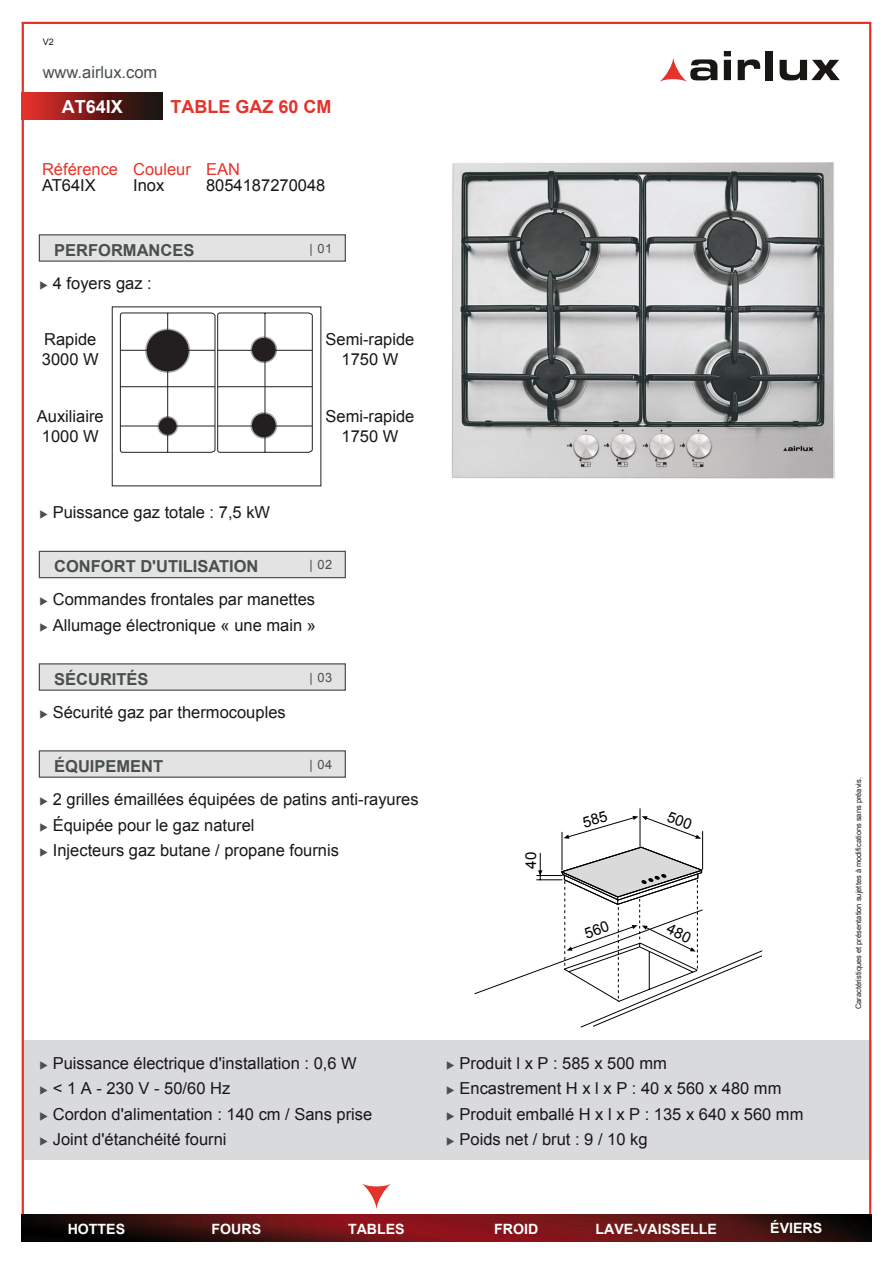
<style>
.page{position:relative;width:893px;height:1263px;background:#fff}
.page>*{position:absolute;margin:0;border:0;box-sizing:border-box;transform-origin:0 0}
.t1{font:700 18px "Arial";color:#e4332b}
.t2{font:700 18px "Arial";color:#fff}
.t3{font:16.5px/19.8px "Arial";color:#1a171a;text-align:center}
.t4{font:16.5px "Arial";color:#191619}
.t5{font:700 16.5px "Arial";color:#484f4e}
.t6{font:16.5px "Arial";color:#181613}
.t7{font:16.5px "Arial";color:#e4332b}
.t8{font:16.5px "Arial";color:#484f4e}
.t9{font:15px "Arial";color:#000}
.t10{font:700 14.1px "Arial";color:#fff}
.t11{font:12.75px "Arial";letter-spacing:.05em;color:#484f4e}
.t12{font:9px "Arial";color:#1a171b}
.t13{font:7.5px "Arial";color:#191619}
.s1{color:#484f4e}
</style>
<div class="page">
<hr style="left:562px;top:832px;width:1px;height:38px;background:#000">
<hr style="left:640px;top:809px;width:1px;height:37px;background:#000">
<hr style="left:702px;top:831px;width:1px;height:38px;background:#000">
<div style="left:22px;top:1041px;width:849px;height:119px;background:#d9dadb"></div>
<div style="left:39px;top:663px;width:307px;height:28px;background:#e4e3e3;border:1px solid #484f4e"></div>
<div style="left:39px;top:750px;width:307px;height:28px;background:#e4e3e3;border:1px solid #484f4e"></div>
<div style="left:39px;top:551px;width:307px;height:27px;background:#e4e3e3;border:1px solid #484f4e"></div>
<img style="left:452px;top:162px;width:382px;height:317px">
<div style="left:39px;top:234px;width:307px;height:28px;background:#e4e3e3;border:1px solid #484f4e"></div>
<svg style="left:119px;top:312px;width:194px;height:141px"></svg>
<hr style="left:218px;top:425px;width:94px;height:1px;background:#231f20">
<hr style="left:218px;top:386px;width:94px;height:1px;background:#231f20">
<hr style="left:218px;top:350px;width:94px;height:1px;background:#231f20">
<div style="left:22px;top:93px;width:141px;height:27px;background:linear-gradient(to right,#e92c29,#070f0c)"></div>
<hr style="left:22px;top:22px;width:849px;height:2px;background:#e4332b">
<hr style="left:22px;top:23px;width:2px;height:1193px;background:#e4332b">
<hr style="left:869px;top:23px;width:2px;height:1194px;background:#e4332b">
<svg style="left:780px;top:60px;width:60px;height:21px"></svg>
<svg style="left:738px;top:59px;width:22px;height:21px"></svg>
<div style="left:766px;top:51px;width:7px;height:29px;background:#191714"></div>
<svg style="left:724px;top:51px;width:7px;height:29px"></svg>
<svg style="left:659px;top:57px;width:58px;height:25px"></svg>
<img style="left:22px;top:1214px;width:849px;height:27px">
<svg style="left:362px;top:1184px;width:29px;height:25px"></svg>
<svg style="left:564px;top:811px;width:137px;height:28px"></svg>
<svg style="left:474px;top:847px;width:288px;height:180px"></svg>
<p class="t12" style="left:43px;top:36px;width:13px">V2</p>
<p class="t8" style="left:43px;top:61px;width:116px">www.airlux.com</p>
<p class="t2" style="left:62px;top:95px;width:63px">AT64IX</p>
<p class="t1" style="left:171px;top:95px;width:163px">TABLE GAZ 60 CM</p>
<p class="t7" style="left:42px;top:159px;width:78px">Référence</p>
<p class="t6" style="left:42px;top:175px;width:55px">AT64IX</p>
<p class="t7" style="left:133px;top:159px;width:59px">Couleur</p>
<p class="t6" style="left:133px;top:175px;width:33px">Inox</p>
<p class="t7" style="left:206px;top:159px;width:35px">EAN</p>
<p class="t6" style="left:206px;top:175px;width:121px">8054187270048</p>
<p class="t5" style="left:54px;top:239px;width:142px">PERFORMANCES</p>
<p class="t11" style="left:309px;top:240px;width:24px">| 01</p>
<p class="t3" style="left:39px;top:273px;width:114px"><span class="s1">◆</span> 4 foyers gaz :</p>
<p class="t3" style="left:42px;top:329px;width:58px;text-align:left">Rapide<br>3000 W</p>
<p class="t3" style="left:37px;top:407px;width:68px">Auxiliaire<br>1000 W</p>
<p class="t3" style="left:39px;top:503px;width:232px"><span class="s1">◆</span> Puissance gaz totale : 7,5 kW</p>
<p class="t3" style="left:326px;top:329px;width:90px">Semi-rapide<br>1750 W</p>
<p class="t3" style="left:326px;top:407px;width:90px">Semi-rapide<br>1750 W</p>
<p class="t5" style="left:54px;top:555px;width:206px">CONFORT D'UTILISATION</p>
<p class="t11" style="left:309px;top:556px;width:24px">| 02</p>
<p class="t3" style="left:39px;top:590px;width:277px"><span class="s1">◆</span> Commandes frontales par manettes</p>
<p class="t3" style="left:39px;top:615px;width:278px"><span class="s1">◆</span> Allumage électronique « une main »</p>
<p class="t5" style="left:54px;top:668px;width:96px">SÉCURITÉS</p>
<p class="t11" style="left:309px;top:669px;width:24px">| 03</p>
<p class="t3" style="left:39px;top:702px;width:248px"><span class="s1">◆</span> Sécurité gaz par thermocouples</p>
<p class="t5" style="left:54px;top:755px;width:111px">ÉQUIPEMENT</p>
<p class="t11" style="left:309px;top:756px;width:24px">| 04</p>
<p class="t3" style="left:39px;top:789px;width:381px"><span class="s1">◆</span> 2 grilles émaillées équipées de patins anti-rayures</p>
<p class="t3" style="left:39px;top:815px;width:217px"><span class="s1">◆</span> Équipée pour le gaz naturel</p>
<p class="t3" style="left:39px;top:840px;width:301px"><span class="s1">◆</span> Injecteurs gaz butane / propane fournis</p>
<p class="t9" style="left:521px;top:868px;width:18px;rotate:-90deg">40</p>
<p class="t4" style="left:39px;top:1052px;width:319px"><span class="s1">◆</span> Puissance électrique d'installation : 0,6 W</p>
<p class="t4" style="left:39px;top:1078px;width:192px"><span class="s1">◆</span> &lt; 1 A - 230 V - 50/60 Hz</p>
<p class="t4" style="left:446px;top:1052px;width:222px"><span class="s1">◆</span> Produit l x P : 585 x 500 mm</p>
<p class="t4" style="left:446px;top:1078px;width:337px"><span class="s1">◆</span> Encastrement H x l x P : 40 x 560 x 480 mm</p>
<p class="t4" style="left:53px;top:1103px;width:321px">Cordon d'alimentation : 140 cm / Sans prise</p>
<p class="t4" style="left:446px;top:1103px;width:359px"><span class="s1">◆</span> Produit emballé H x l x P : 135 x 640 x 560 mm</p>
<p class="t4" style="left:39px;top:1129px;width:189px"><span class="s1">◆</span> Joint d'étanchéité fourni</p>
<p class="t4" style="left:446px;top:1129px;width:203px"><span class="s1">◆</span> Poids net / brut : 9 / 10 kg</p>
<p class="t10" style="left:68px;top:1219px;width:59px">HOTTES</p>
<p class="t10" style="left:212px;top:1219px;width:51px">FOURS</p>
<p class="t10" style="left:348px;top:1219px;width:58px">TABLES</p>
<p class="t10" style="left:494px;top:1219px;width:46px">FROID</p>
<p class="t10" style="left:596px;top:1219px;width:123px">LAVE-VAISSELLE</p>
<p class="t10" style="left:770px;top:1219px;width:53px">ÉVIERS</p>
<p class="t13" style="left:854px;top:1009px;width:234px;rotate:-90deg">Caractéristiques et présentation sujettes à modifications sans préavis.</p>
</div>
